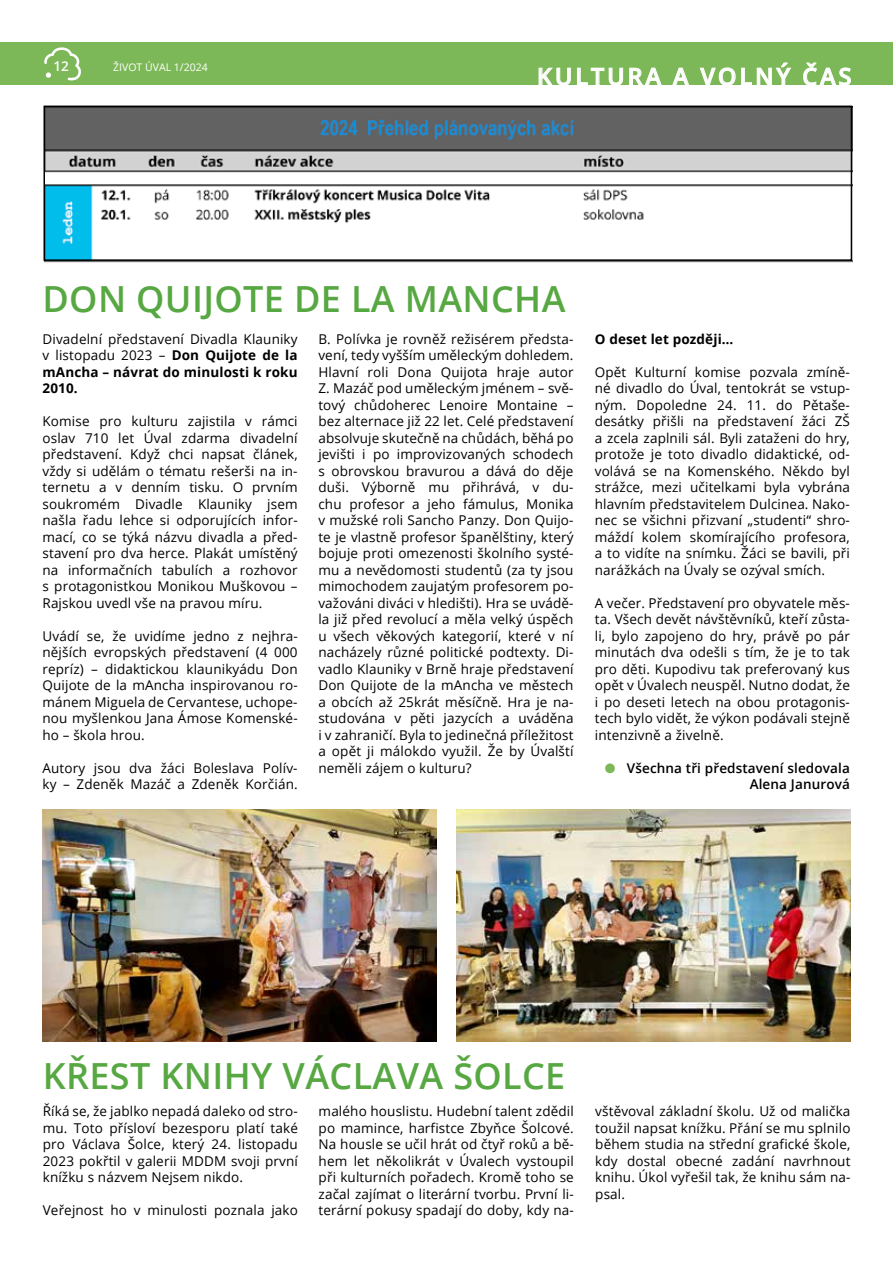
<style>
.page{position:relative;width:893px;height:1263px;background:#fff}
.page>*{position:absolute;margin:0;border:0;box-sizing:border-box;transform-origin:0 0}
.t1{font:600 36px "Open Sans";letter-spacing:.01em;color:#57a842}
.t2{font:600 23.7px "Open Sans";letter-spacing:.12em;color:#fff}
.t3{font:13.5px/16.5px "Open Sans";letter-spacing:.01em;color:#000;text-align:justify}
.t4{font:600 13.5px/16.5px "Open Sans";letter-spacing:.01em;color:#000;text-align:right}
.t5{font:700 13.5px "Open Sans";letter-spacing:.01em;color:#000}
.t6{font:600 13.5px "Open Sans";color:#fff}
.t7{font:10.5px "Open Sans";color:#fff}
.s1{font-weight:700}
.s2{color:#7cb857}
</style>
<div class="page">
<div style="left:0;top:43px;width:893px;height:42px;background:#7cb857"></div>
<svg style="left:44px;top:47px;width:37px;height:33px"></svg>
<img style="left:44px;top:109px;width:808px;height:154px">
<img style="left:457px;top:809px;width:393px;height:232px">
<img style="left:43px;top:809px;width:393px;height:232px">
<div style="left:44px;top:106px;width:808px;height:155px;border:2px solid #000"></div>
<p class="t6" style="left:54px;top:57px;width:17px">12</p>
<p class="t7" style="left:113px;top:60px;width:96px">ŽIVOT ÚVAL 1/2024</p>
<h2 class="t2" style="left:537px;top:60px;width:316px">KULTURA A VOLNÝ ČAS</h2>
<h1 class="t1" style="left:43px;top:274px;width:524px">DON QUIJOTE DE LA MANCHA</h1>
<p class="t3" style="left:43px;top:330px;width:257px">Divadelní představení Divadla Klauniky v listopadu 2023 – <span class="s1">Don Quijote de la mAncha – návrat do minulosti k roku 2010.</span></p>
<p class="t3" style="left:43px;top:413px;width:257px">Komise pro kulturu zajistila v rámci oslav 710 let Úval zdarma divadelní představení. Když chci napsat článek, vždy si udělám o tématu rešerši na in&shy;ternetu a v denním tisku. O prvním soukromém Divadle Klauniky jsem našla řadu lehce si odporujících infor&shy;mací, co se týká názvu divadla a před&shy;stavení pro dva herce. Plakát umístěný na informačních tabulích a rozhovor s protagonistkou Monikou Muškovou – Rajskou uvedl vše na pravou míru.</p>
<p class="t3" style="left:43px;top:627px;width:257px">Uvádí se, že uvidíme jedno z nejhra&shy;nějších evropských představení (4 000 repríz) – didaktickou klaunikyádu Don Quijote de la mAncha inspirovanou ro&shy;mánem Miguela de Cervantese, uchope&shy;nou myšlenkou Jana Ámose Komenské&shy;ho – škola hrou.</p>
<p class="t3" style="left:43px;top:759px;width:257px">Autory jsou dva žáci Boleslava Polív&shy;ky – Zdeněk Mazáč a Zdeněk Korčián.</p>
<p class="t3" style="left:318px;top:330px;width:257px">B. Polívka je rovněž režisérem předsta&shy;vení, tedy vyšším uměleckým dohledem.<br>Hlavní roli Dona Quijota hraje autor Z. Mazáč pod uměleckým jménem – svě&shy;tový chůdoherec Lenoire Montaine – bez alternace již 22 let. Celé představení absolvuje skutečně na chůdách, běhá po jevišti i po improvizovaných schodech s obrovskou bravurou a dává do děje duši. Výborně mu přihrává, v du&shy;chu profesor a jeho fámulus, Monika v mužské roli Sancho Panzy. Don Quijo&shy;te je vlastně profesor španělštiny, který bojuje proti omezenosti školního systé&shy;mu a nevědomosti studentů (za ty jsou mimochodem zaujatým profesorem po&shy;važováni diváci v hledišti). Hra se uvádě&shy;la již před revolucí a měla velký úspěch u všech věkových kategorií, které v ní nacházely různé politické podtexty. Di&shy;vadlo Klauniky v Brně hraje představení Don Quijote de la mAncha ve městech a obcích až 25krát měsíčně. Hra je na&shy;studována v pěti jazycích a uváděna i v zahraničí. Byla to jedinečná příležitost a opět ji málokdo využil. Že by Úvalští neměli zájem o kulturu?</p>
<p class="t5" style="left:595px;top:329px;width:140px">O deset let později…</p>
<p class="t3" style="left:595px;top:363px;width:257px">Opět Kulturní komise pozvala zmíně&shy;né divadlo do Úval, tentokrát se vstup&shy;ným. Dopoledne 24. 11. do Pětaše&shy;desátky přišli na představení žáci ZŠ a zcela zaplnili sál. Byli zataženi do hry, protože je toto divadlo didaktické, od&shy;volává se na Komenského. Někdo byl strážce, mezi učitelkami byla vybrána hlavním představitelem Dulcinea. Nako&shy;nec se všichni přizvaní „studenti“ shro&shy;máždí kolem skomírajícího profesora, a to vidíte na snímku. Žáci se bavili, při narážkách na Úvaly se ozýval smích.</p>
<p class="t3" style="left:595px;top:594px;width:257px">A večer. Představení pro obyvatele měs&shy;ta. Všech devět návštěvníků, kteří zůsta&shy;li, bylo zapojeno do hry, právě po pár minutách dva odešli s tím, že je to tak pro děti. Kupodivu tak preferovaný kus opět v Úvalech neuspěl. Nutno dodat, že i po deseti letech na obou protagonis&shy;tech bylo vidět, že výkon podávali stejně intenzivně a živelně.</p>
<p class="t4" style="left:605px;top:759px;width:247px"><span class="s2">●</span> Všechna tři představení sledovala<br>Alena Janurová</p>
<h1 class="t1" style="left:43px;top:1051px;width:524px">KŘEST KNIHY VÁCLAVA ŠOLCE</h1>
<p class="t3" style="left:43px;top:1103px;width:257px">Říká se, že jablko nepadá daleko od stro&shy;mu. Toto přísloví bezesporu platí také pro Václava Šolce, který 24. listopadu 2023 pokřtil v galerii MDDM svoji první knížku s názvem Nejsem nikdo.</p>
<p class="t3" style="left:43px;top:1202px;width:257px">Veřejnost ho v minulosti poznala jako</p>
<p class="t3" style="left:319px;top:1103px;width:257px">malého houslistu. Hudební talent zdědil po mamince, harfistce Zbyňce Šolcové.<br>Na housle se učil hrát od čtyř roků a bě&shy;hem let několikrát v Úvalech vystoupil při kulturních pořadech. Kromě toho se začal zajímat o literární tvorbu. První li&shy;terární pokusy spadají do doby, kdy na-</p>
<p class="t3" style="left:595px;top:1103px;width:257px">vštěvoval základní školu. Už od malička toužil napsat knížku. Přání se mu splnilo během studia na střední grafické škole, kdy dostal obecné zadání navrhnout knihu. Úkol vyřešil tak, že knihu sám na&shy;psal.</p>
</div>
